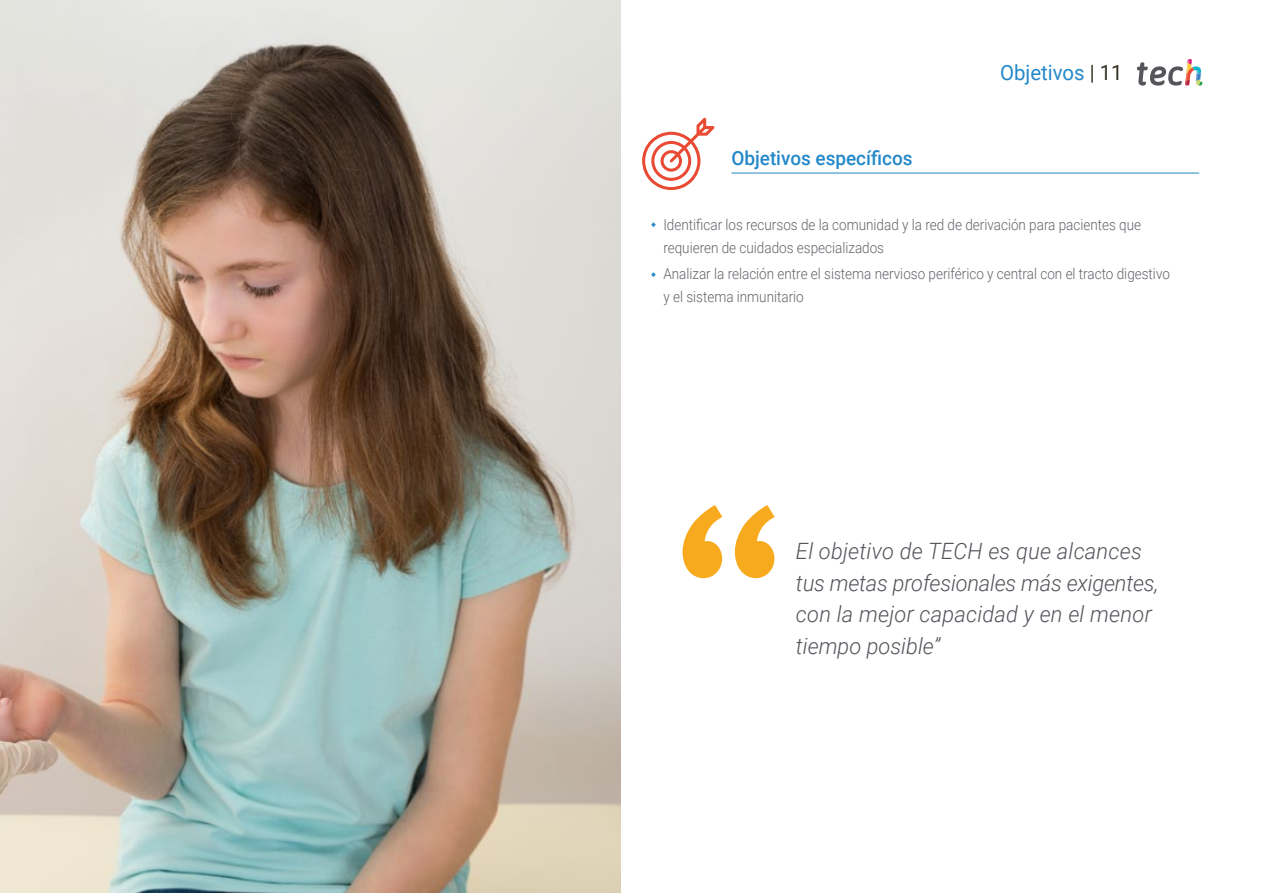
<style>
.page{position:relative;width:1263px;height:893px;background:#fff}
.page>*{position:absolute;margin:0;border:0;box-sizing:border-box;transform-origin:0 0}
.t1{font:italic 300 22.5px/31.5px "Roboto";letter-spacing:.01em;color:#52555b}
.t2{font:21px "Roboto";color:#2488c9}
.t3{font:500 19.5px "Roboto";color:#2488c9}
.t4{font:300 15px/22.5px "Roboto";color:#61646a;scale:.9 1}
.s1{color:#312e20}
</style>
<div class="page">
<img style="left:0;top:0;width:621px;height:893px">
<svg style="left:642px;top:118px;width:72px;height:72px"></svg>
<svg style="left:1137px;top:59px;width:65px;height:27px"></svg>
<svg style="left:682px;top:505px;width:93px;height:73px"></svg>
<hr style="left:731px;top:173px;width:468px;height:1px;background:#2488c9">
<h3 class="t3" style="left:731px;top:144px;width:183px">Objetivos específicos</h3>
<h2 class="t2" style="left:1000px;top:57px;width:124px">Objetivos <span class="s1">| 11</span></h2>
<p class="t4" style="left:663px;top:213px;width:532px">Identificar los recursos de la comunidad y la red de derivación para pacientes que requieren de cuidados especializados</p>
<p class="t4" style="left:663px;top:262px;width:564px">Analizar la relación entre el sistema nervioso periférico y central con el tracto digestivo y el sistema inmunitario</p>
<h1 class="t1" style="left:796px;top:535px;width:364px">El objetivo de TECH es que alcances tus metas profesionales más exigentes, con la mejor capacidad y en el menor tiempo posible”</h1>
</div>
